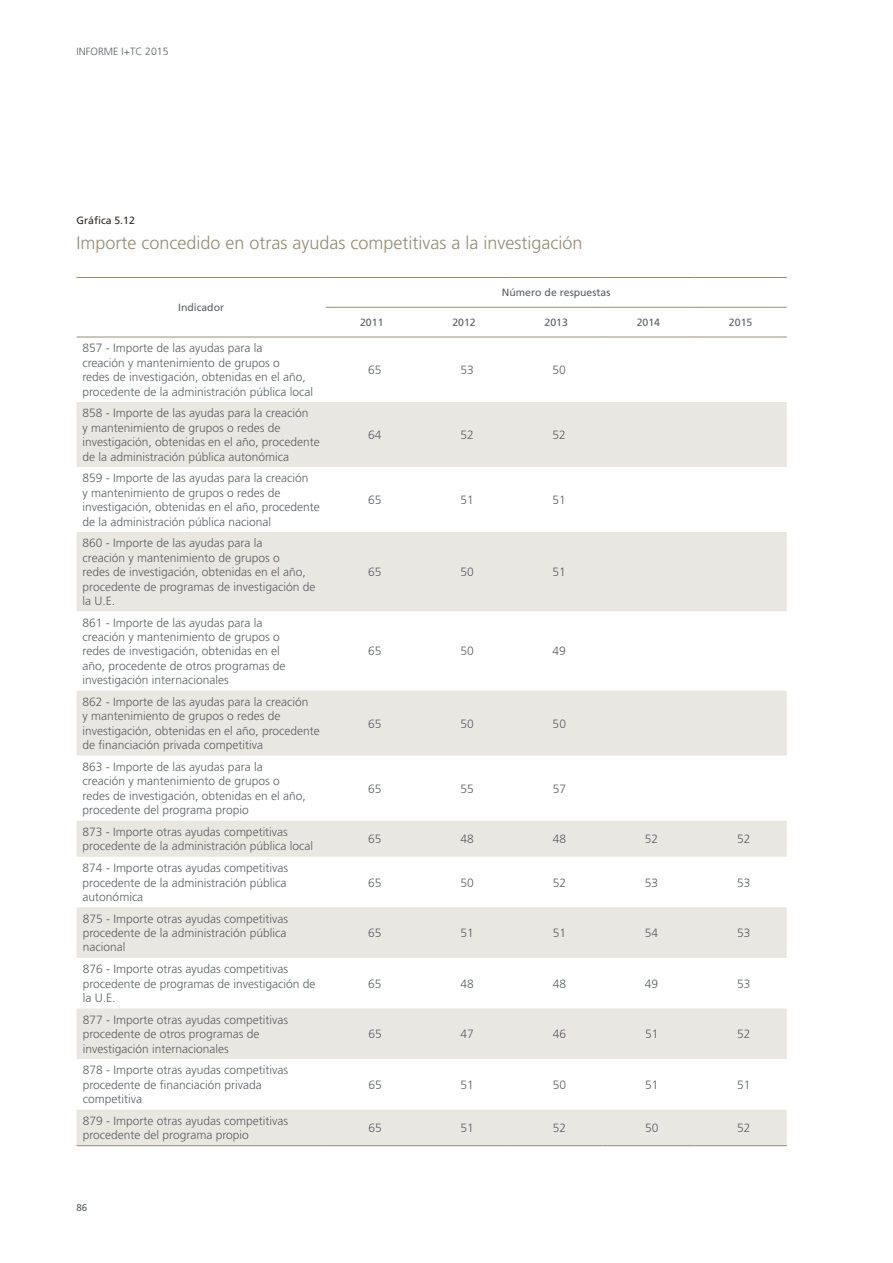
<style>
.page{position:relative;width:893px;height:1263px;background:#fff}
.page>*{position:absolute;margin:0;border:0;box-sizing:border-box;transform-origin:0 0}
.t1{font:300 18px "Frutiger LT Std";color:#938d76}
.t2{font:300 12px/14.4px "Frutiger LT Std";color:#5c6062}
.t3{font:10.5px "Frutiger LT Std";color:#5c6062}
.t4{font:300 10.5px "Frutiger LT Std";color:#5c6062}
.t5{font:10.5px "Frutiger LT Std";color:#2e2a25}
.t6{font:9.75px "Frutiger LT Std";color:#5c6062}
</style>
<div class="page">
<svg style="left:77px;top:402px;width:710px;height:743px;fill:#e9e7e1"></svg>
<hr style="left:77px;top:277px;width:249px;height:1px;background:#938d76">
<hr style="left:326px;top:277px;width:92px;height:1px;background:#938d76">
<hr style="left:418px;top:277px;width:92px;height:1px;background:#938d76">
<hr style="left:510px;top:277px;width:92px;height:1px;background:#938d76">
<hr style="left:602px;top:277px;width:93px;height:1px;background:#938d76">
<hr style="left:695px;top:277px;width:92px;height:1px;background:#938d76">
<hr style="left:326px;top:307px;width:92px;height:1px;background:#938d76">
<hr style="left:418px;top:307px;width:92px;height:1px;background:#938d76">
<hr style="left:510px;top:307px;width:92px;height:1px;background:#938d76">
<hr style="left:602px;top:307px;width:93px;height:1px;background:#938d76">
<hr style="left:695px;top:307px;width:92px;height:1px;background:#938d76">
<hr style="left:77px;top:337px;width:249px;height:1px;background:#938d76">
<hr style="left:326px;top:337px;width:92px;height:1px;background:#938d76">
<hr style="left:418px;top:337px;width:92px;height:1px;background:#938d76">
<hr style="left:510px;top:337px;width:92px;height:1px;background:#938d76">
<hr style="left:602px;top:337px;width:93px;height:1px;background:#938d76">
<hr style="left:695px;top:337px;width:92px;height:1px;background:#938d76">
<hr style="left:77px;top:1145px;width:249px;height:1px;background:#938d76">
<hr style="left:326px;top:1145px;width:92px;height:1px;background:#938d76">
<hr style="left:418px;top:1145px;width:92px;height:1px;background:#938d76">
<hr style="left:510px;top:1145px;width:92px;height:1px;background:#938d76">
<hr style="left:602px;top:1145px;width:93px;height:1px;background:#938d76">
<hr style="left:695px;top:1145px;width:92px;height:1px;background:#938d76">
<p class="t4" style="left:77px;top:45px;width:94px">INFORME I+TC 2015</p>
<p class="t5" style="left:77px;top:214px;width:60px">Gráfica 5.12</p>
<h1 class="t1" style="left:77px;top:233px;width:508px">Importe concedido en otras ayudas competitivas a la investigación</h1>
<p class="t3" style="left:178px;top:301px;width:48px">Indicador</p>
<p class="t2" style="left:83px;top:341px;width:232px">857 - Importe de las ayudas para la<br>creación y mantenimiento de grupos o<br>redes de investigación, obtenidas en el año, procedente de la administración pública local</p>
<p class="t2" style="left:83px;top:406px;width:239px">858 - Importe de las ayudas para la creación<br>y mantenimiento de grupos o redes de investigación, obtenidas en el año, procedente de la administración pública autonómica</p>
<p class="t2" style="left:83px;top:471px;width:239px">859 - Importe de las ayudas para la creación<br>y mantenimiento de grupos o redes de investigación, obtenidas en el año, procedente de la administración pública nacional</p>
<p class="t2" style="left:83px;top:536px;width:234px">860 - Importe de las ayudas para la<br>creación y mantenimiento de grupos o<br>redes de investigación, obtenidas en el año, procedente de programas de investigación de la U.E.</p>
<p class="t2" style="left:83px;top:615px;width:204px">861 - Importe de las ayudas para la creación y mantenimiento de grupos o redes de investigación, obtenidas en el año, procedente de otros programas de investigación internacionales</p>
<p class="t2" style="left:83px;top:695px;width:239px">862 - Importe de las ayudas para la creación<br>y mantenimiento de grupos o redes de investigación, obtenidas en el año, procedente de financiación privada competitiva</p>
<p class="t2" style="left:83px;top:760px;width:225px">863 - Importe de las ayudas para la creación y mantenimiento de grupos o redes de investigación, obtenidas en el año, procedente del programa propio</p>
<p class="t3" style="left:502px;top:286px;width:110px">Número de respuestas</p>
<p class="t3" style="left:360px;top:316px;width:25px">2011</p>
<p class="t3" style="left:452px;top:316px;width:25px">2012</p>
<p class="t3" style="left:545px;top:316px;width:25px">2013</p>
<p class="t3" style="left:637px;top:316px;width:25px">2014</p>
<p class="t3" style="left:729px;top:316px;width:25px">2015</p>
<p class="t2" style="left:368px;top:363px;width:15px">65</p>
<p class="t2" style="left:460px;top:363px;width:15px">53</p>
<p class="t2" style="left:553px;top:363px;width:15px">50</p>
<p class="t2" style="left:368px;top:428px;width:15px">64</p>
<p class="t2" style="left:460px;top:428px;width:15px">52</p>
<p class="t2" style="left:553px;top:428px;width:15px">52</p>
<p class="t2" style="left:368px;top:493px;width:15px">65</p>
<p class="t2" style="left:460px;top:493px;width:15px">51</p>
<p class="t2" style="left:553px;top:493px;width:15px">51</p>
<p class="t2" style="left:368px;top:565px;width:15px">65</p>
<p class="t2" style="left:460px;top:565px;width:15px">50</p>
<p class="t2" style="left:553px;top:565px;width:15px">51</p>
<p class="t2" style="left:368px;top:644px;width:15px">65</p>
<p class="t2" style="left:460px;top:644px;width:15px">50</p>
<p class="t2" style="left:553px;top:644px;width:15px">49</p>
<p class="t2" style="left:368px;top:716px;width:15px">65</p>
<p class="t2" style="left:460px;top:716px;width:15px">50</p>
<p class="t2" style="left:553px;top:716px;width:15px">50</p>
<p class="t2" style="left:368px;top:781px;width:15px">65</p>
<p class="t2" style="left:460px;top:781px;width:15px">55</p>
<p class="t2" style="left:553px;top:781px;width:15px">57</p>
<p class="t2" style="left:83px;top:825px;width:232px">873 - Importe otras ayudas competitivas procedente de la administración pública local</p>
<p class="t2" style="left:368px;top:832px;width:15px">65</p>
<p class="t2" style="left:460px;top:832px;width:15px">48</p>
<p class="t2" style="left:553px;top:832px;width:15px">48</p>
<p class="t2" style="left:645px;top:832px;width:15px">52</p>
<p class="t2" style="left:737px;top:832px;width:15px">52</p>
<p class="t2" style="left:83px;top:861px;width:207px">874 - Importe otras ayudas competitivas procedente de la administración pública autonómica</p>
<p class="t2" style="left:368px;top:875px;width:15px">65</p>
<p class="t2" style="left:460px;top:875px;width:15px">50</p>
<p class="t2" style="left:553px;top:875px;width:15px">52</p>
<p class="t2" style="left:645px;top:875px;width:15px">53</p>
<p class="t2" style="left:737px;top:875px;width:15px">53</p>
<p class="t2" style="left:83px;top:911px;width:207px">875 - Importe otras ayudas competitivas procedente de la administración pública nacional</p>
<p class="t2" style="left:83px;top:962px;width:234px">876 - Importe otras ayudas competitivas procedente de programas de investigación de la U.E.</p>
<p class="t2" style="left:83px;top:1013px;width:207px">877 - Importe otras ayudas competitivas procedente de otros programas de investigación internacionales</p>
<p class="t2" style="left:83px;top:1063px;width:207px">878 - Importe otras ayudas competitivas procedente de financiación privada competitiva</p>
<p class="t2" style="left:368px;top:926px;width:15px">65</p>
<p class="t2" style="left:460px;top:926px;width:15px">51</p>
<p class="t2" style="left:553px;top:926px;width:15px">51</p>
<p class="t2" style="left:645px;top:926px;width:15px">54</p>
<p class="t2" style="left:737px;top:926px;width:15px">53</p>
<p class="t2" style="left:368px;top:976px;width:15px">65</p>
<p class="t2" style="left:460px;top:976px;width:15px">48</p>
<p class="t2" style="left:553px;top:976px;width:15px">48</p>
<p class="t2" style="left:645px;top:976px;width:15px">49</p>
<p class="t2" style="left:737px;top:976px;width:15px">53</p>
<p class="t2" style="left:368px;top:1027px;width:15px">65</p>
<p class="t2" style="left:461px;top:1027px;width:15px">47</p>
<p class="t2" style="left:553px;top:1027px;width:15px">46</p>
<p class="t2" style="left:645px;top:1027px;width:15px">51</p>
<p class="t2" style="left:737px;top:1027px;width:15px">52</p>
<p class="t2" style="left:368px;top:1077px;width:15px">65</p>
<p class="t2" style="left:461px;top:1077px;width:15px">51</p>
<p class="t2" style="left:553px;top:1077px;width:15px">50</p>
<p class="t2" style="left:645px;top:1077px;width:15px">51</p>
<p class="t2" style="left:737px;top:1077px;width:15px">51</p>
<p class="t2" style="left:83px;top:1114px;width:207px">879 - Importe otras ayudas competitivas procedente del programa propio</p>
<p class="t2" style="left:368px;top:1121px;width:15px">65</p>
<p class="t2" style="left:461px;top:1121px;width:15px">51</p>
<p class="t2" style="left:553px;top:1121px;width:15px">52</p>
<p class="t2" style="left:645px;top:1121px;width:15px">50</p>
<p class="t2" style="left:737px;top:1121px;width:15px">52</p>
<p class="t6" style="left:77px;top:1202px;width:12px">86</p>
</div>
